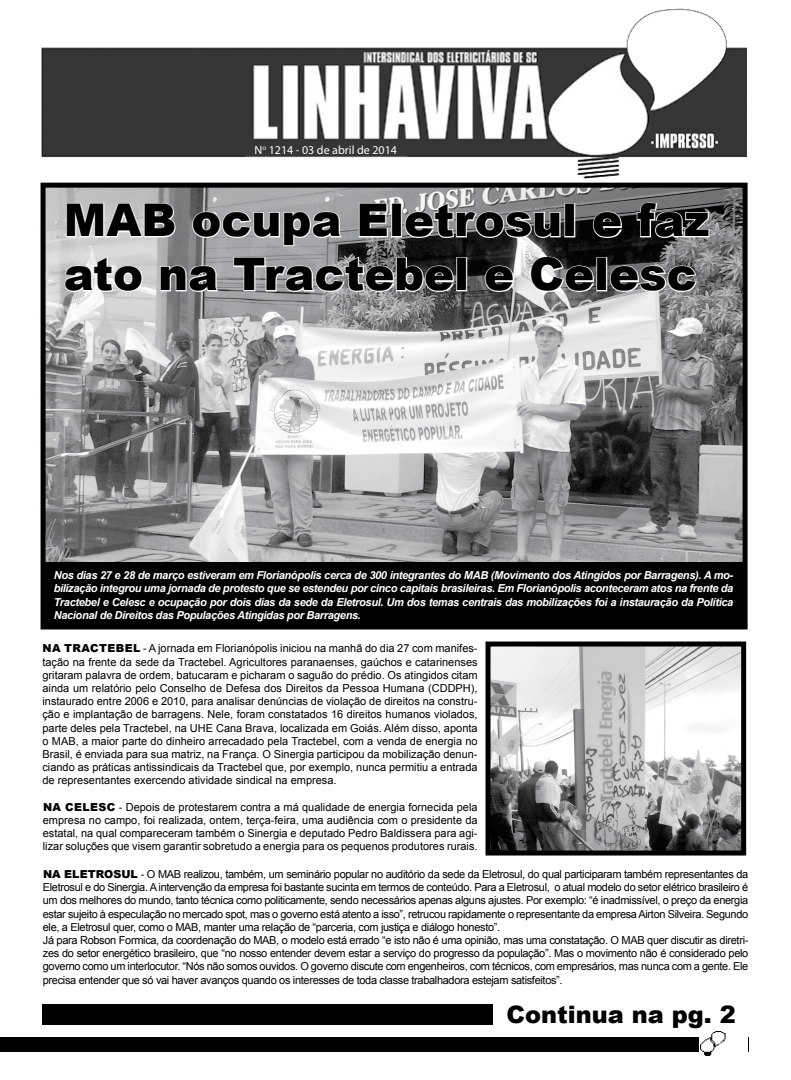
<style>
.page{position:relative;width:791px;height:1080px;background:#fff}
.page>*{position:absolute;margin:0;border:0;box-sizing:border-box;transform-origin:0 0}
.t1{font:900 45px/54px "Arial";color:#000}
.t2{font:900 24px "Arial";color:#000}
.t3{font:12px "Myriad Pro";color:#fff}
.t4{font:11px/13.2px "Arial";letter-spacing:-.03em;color:#000;text-align:justify}
.t5{font:italic 700 11px/13.2px "Arial";letter-spacing:-.03em;color:#fff;text-align:justify}
.t6{font:900 11px "Arial";color:#000}
.s1{font-weight:900}
</style>
<div class="page">
<img style="left:47px;top:189px;width:694px;height:373px">
<div style="left:41px;top:183px;width:706px;height:446px;border:5px solid #000"></div>
<div style="left:42px;top:562px;width:704px;height:66px;background:#000"></div>
<img style="left:40px;top:8px;width:708px;height:176px">
<svg style="left:65px;top:196px;width:112px;height:43px"></svg>
<svg style="left:191px;top:210px;width:152px;height:37px"></svg>
<svg style="left:358px;top:202px;width:31px;height:36px"></svg>
<div style="left:391px;top:203px;width:11px;height:34px;border:2px solid #fff"></div>
<svg style="left:404px;top:201px;width:157px;height:38px"></svg>
<div style="left:564px;top:203px;width:11px;height:34px;border:2px solid #fff"></div>
<svg style="left:592px;top:210px;width:32px;height:29px"></svg>
<svg style="left:636px;top:202px;width:74px;height:37px"></svg>
<svg style="left:63px;top:255px;width:81px;height:38px"></svg>
<svg style="left:159px;top:264px;width:61px;height:29px"></svg>
<svg style="left:232px;top:255px;width:224px;height:38px"></svg>
<div style="left:456px;top:257px;width:11px;height:34px;border:2px solid #fff"></div>
<svg style="left:484px;top:264px;width:32px;height:29px"></svg>
<svg style="left:529px;top:256px;width:67px;height:37px"></svg>
<div style="left:596px;top:257px;width:11px;height:34px;border:2px solid #fff"></div>
<svg style="left:609px;top:264px;width:89px;height:29px"></svg>
<img style="left:491px;top:648px;width:249px;height:202px">
<div style="left:485px;top:642px;width:261px;height:214px;border:5px solid #000"></div>
<div style="left:42px;top:1004px;width:451px;height:21px;background:#000"></div>
<div style="left:0;top:1037px;width:748px;height:15px;background:#000"></div>
<img style="left:699px;top:1031px;width:48px;height:24px">
<p class="t3" style="left:254px;top:142px;width:144px">N<sup>o</sup> 1214 - 03 de abril de 2014</p>
<h1 class="t1" style="left:64px;top:192px;width:647px">MAB ocupa Eletrosul e faz ato na Tractebel e Celesc</h1>
<p class="t5" style="left:54px;top:569px;width:681px">Nos dias 27 e 28 de março estiveram em Florianópolis cerca de 300 integrantes do MAB (Movimento dos Atingidos por Barragens). A mo&shy;bilização integrou uma jornada de protesto que se estendeu por cinco capitais brasileiras. Em Florianópolis aconteceram atos na frente da Tractebel e Celesc e ocupação por dois dias da sede da Eletrosul. Um dos temas centrais das mobilizações foi a instauração da Política Nacional de Direitos das Populações Atingidas por Barragens.</p>
<p class="t6" style="left:43px;top:640px;width:49px">Na Tractebe</p>
<p class="t4" style="left:42px;top:642px;width:437px;text-indent:91px"><span class="s1">l</span> - A jornada em Florianópolis iniciou na manhã do dia 27 com manifes&shy;tação na frente da sede da Tractebel. Agricultores paranaenses, gaúchos e catarinenses gritaram palavra de ordem, batucaram e picharam o saguão do prédio. Os atingidos citam ainda um relatório pelo Conselho de Defesa dos Direitos da Pessoa Humana (CDDPH), instaurado entre 2006 e 2010, para analisar denúncias de violação de direitos na constru&shy;ção e implantação de barragens. Nele, foram constatados 16 direitos humanos violados, parte deles pela Tractebel, na UHE Cana Brava, localizada em Goiás. Além disso, aponta o MAB, a maior parte do dinheiro arrecadado pela Tractebel, com a venda de energia no Brasil, é enviada para sua matriz, na França. O Sinergia participou da mobilização denun&shy;ciando as práticas antissindicais da Tractebel que, por exemplo, nunca permitiu a entrada de representantes exercendo atividade sindical na empresa.</p>
<p class="t4" style="left:43px;top:800px;width:436px"><span class="s1">Na Celesc</span> - Depois de protestarem contra a má qualidade de energia fornecida pela empresa no campo, foi realizada, ontem, terça-feira, uma audiência com o presidente da estatal, na qual compareceram também o Sinergia e deputado Pedro Baldissera para agi&shy;lizar soluções que visem garantir sobretudo a energia para os pequenos produtores rurais.</p>
<p class="t4" style="left:43px;top:868px;width:707px;text-align:left"><span class="s1">Na Elet rosul</span> - O MAB realizou, também, um seminário popular no auditório da sede da Eletrosul, do qual participaram também representantes da Eletrosul e do Sinergia. A intervenção da empresa foi bastante sucinta em termos de conteúdo. Para a Eletrosul, o atual modelo do setor elétrico brasileiro é um dos melhores do mundo, tanto técnica como politicamente, sendo necessários apenas alguns ajustes. Por exemplo: “é inadmissível, o preço da energia estar sujeito à especulação no mercado spot, mas o governo está atento a isso”, retrucou rapidamente o representante da empresa Airton Silveira. Segundo ele, a Eletrosul quer, como o MAB, manter uma relação de “parceria, com justiça e diálogo honesto”.<br>Já para Robson Formica, da coordenação do MAB, o modelo está errado “e isto não é uma opinião, mas uma constatação. O MAB quer discutir as diretri&shy;zes do setor energético brasileiro, que “no nosso entender devem estar a serviço do progresso da população”. Mas o movimento não é considerado pelo governo como um interlocutor. “Nós não somos ouvidos. O governo discute com engenheiros, com técnicos, com empresários, mas nunca com a gente. Ele precisa entender que só vai haver avanços quando os interesses de toda classe trabalhadora estejam satisfeitos”.</p>
<h2 class="t2" style="left:506px;top:997px;width:231px">Continua na pg. 2</h2>
</div>
